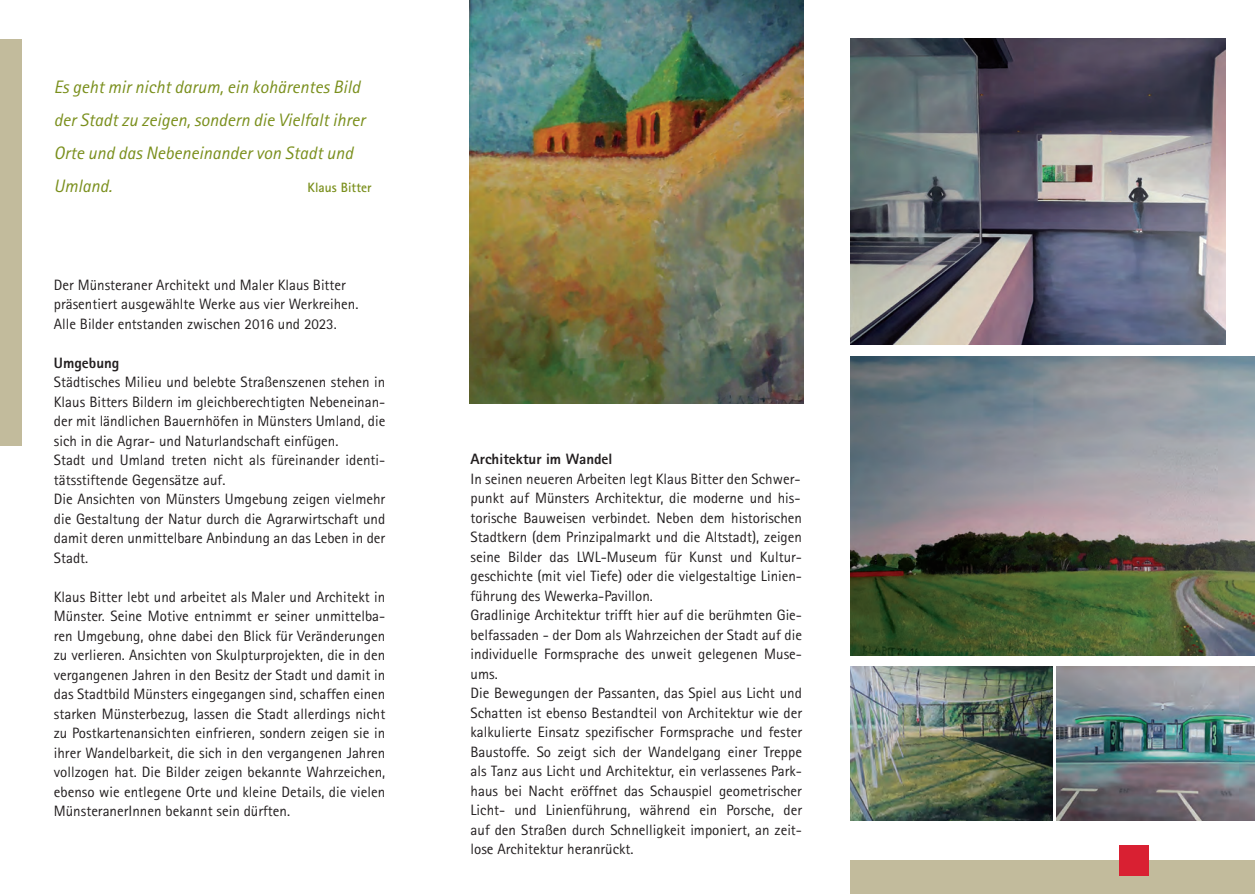
<style>
.page{position:relative;width:1255px;height:894px;background:#fff}
.page>*{position:absolute;margin:0;border:0;box-sizing:border-box;transform-origin:0 0}
.t1{font:italic 18px/33px "Rotis Sans Serif";color:#7a8f1c}
.t2{font:15px/19.5px "Rotis Sans Serif";color:#231f20}
.t3{font:800 15px "Rotis Sans Serif";color:#231f20}
.t4{font:700 13.5px "Rotis Sans Serif";color:#7a8f1c}
</style>
<div class="page">
<img style="left:851px;top:39px;width:374px;height:305px">
<img style="left:470px;top:0;width:334px;height:403px">
<div style="left:0;top:39px;width:22px;height:407px;background:#c2bb9c"></div>
<div style="left:851px;top:860px;width:404px;height:34px;background:#c2bb9c"></div>
<div style="left:1119px;top:845px;width:30px;height:31px;background:#d92032"></div>
<img style="left:851px;top:356px;width:404px;height:299px">
<img style="left:1056px;top:666px;width:199px;height:154px">
<img style="left:851px;top:666px;width:201px;height:154px">
<p class="t1" style="left:54px;top:71px;width:313px">Es geht mir nicht darum, ein kohärentes Bild der Stadt zu zeigen, sondern die Vielfalt ihrer Orte und das Nebeneinander von Stadt und Umland.</p>
<p class="t4" style="left:308px;top:179px;width:65px">Klaus Bitter</p>
<p class="t2" style="left:54px;top:275px;width:306px">Der Münsteraner Architekt und Maler Klaus Bitter präsentiert ausgewählte Werke aus vier Werkreihen.<br>Alle Bilder entstanden zwischen 2016 und 2023.</p>
<p class="t3" style="left:54px;top:353px;width:67px">Umgebung</p>
<p class="t2" style="left:54px;top:372px;width:333px">Städtisches Milieu und belebte Straßenszenen stehen in Klaus Bitters Bildern im gleichberechtigten Nebeneinan&shy;der mit ländlichen Bauernhöfen in Münsters Umland, die sich in die Agrar- und Naturlandschaft einfügen.<br>Stadt und Umland treten nicht als füreinander identi&shy;tätsstiftende Gegensätze auf.<br>Die Ansichten von Münsters Umgebung zeigen vielmehr die Gestaltung der Natur durch die Agrarwirtschaft und damit deren unmittelbare Anbindung an das Leben in der Stadt.</p>
<p class="t2" style="left:54px;top:587px;width:333px;text-align:justify">Klaus Bitter lebt und arbeitet als Maler und Architekt in Münster. Seine Motive entnimmt er seiner unmittelba&shy;ren Umgebung, ohne dabei den Blick für Veränderungen zu verlieren. Ansichten von Skulpturprojekten, die in den vergangenen Jahren in den Besitz der Stadt und damit in das Stadtbild Münsters eingegangen sind, schaffen einen starken Münsterbezug, lassen die Stadt allerdings nicht zu Postkartenansichten einfrieren, sondern zeigen sie in ihrer Wandelbarkeit, die sich in den vergangenen Jahren vollzogen hat. Die Bilder zeigen bekannte Wahrzeichen, ebenso wie entlegene Orte und kleine Details, die vielen MünsteranerInnen bekannt sein dürften.</p>
<p class="t3" style="left:471px;top:449px;width:143px">Architektur im Wandel</p>
<p class="t2" style="left:471px;top:469px;width:333px">In seinen neueren Arbeiten legt Klaus Bitter den Schwer&shy;punkt auf Münsters Architektur, die moderne und his&shy;torische Bauweisen verbindet. Neben dem historischen Stadtkern (dem Prinzipalmarkt und die Altstadt), zeigen seine Bilder das LWL-Museum für Kunst und Kultur&shy;geschichte (mit viel Tiefe) oder die vielgestaltige Linien&shy;führung des Wewerka-Pavillon.<br>Gradlinige Architektur trifft hier auf die berühmten Gie&shy;belfassaden - der Dom als Wahrzeichen der Stadt auf die individuelle Formsprache des unweit gelegenen Muse&shy;ums.<br>Die Bewegungen der Passanten, das Spiel aus Licht und Schatten ist ebenso Bestandteil von Architektur wie der kalkulierte Einsatz spezifischer Formsprache und fester Baustoffe. So zeigt sich der Wandelgang einer Treppe als Tanz aus Licht und Architektur, ein verlassenes Park&shy;haus bei Nacht eröffnet das Schauspiel geometrischer Licht- und Linienführung, während ein Porsche, der auf den Straßen durch Schnelligkeit imponiert, an zeit&shy;lose Architektur heranrückt.</p>
</div>
